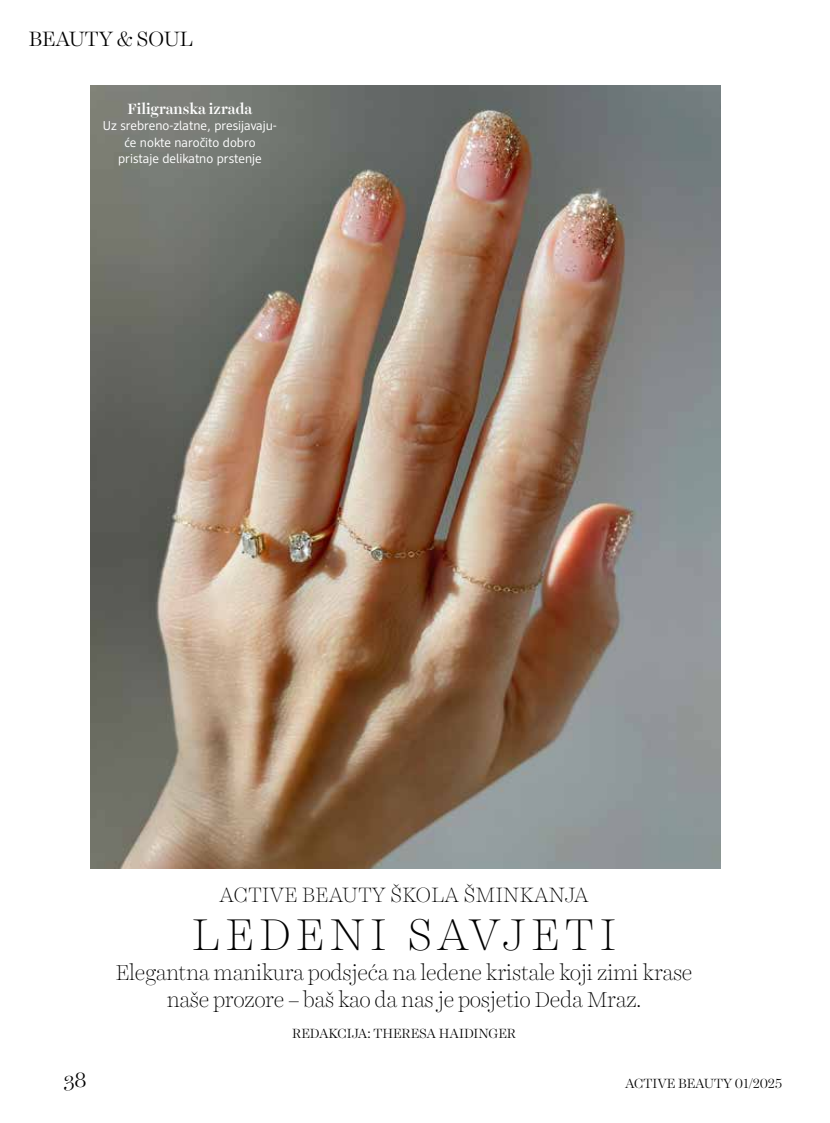
<style>
.page{position:relative;width:830px;height:1123px;background:#fff}
.page>*{position:absolute;margin:0;border:0;box-sizing:border-box;transform-origin:0 0}
.t1{font:100 45px "Harrietv 2 Display";letter-spacing:.145em;color:#000}
.t2{font:100 21.75px/27px "Harrietv 2 Display";color:#000;text-align:center}
.t3{font:100 21px "Harrietv 2 Display";letter-spacing:.02em;color:#000}
.t4{font:300 21px "Harrietv 2 Display";color:#000}
.t5{font:500 15px "Harrietv 2 Display";color:#fff}
.t6{font:300 13.5px "Harrietv 2 Display";color:#000}
.t7{font:12.75px/16.5px "DM Support 4.4";color:#fff;text-align:center}
</style>
<div class="page">
<img style="left:90px;top:85px;width:629px;height:783px">
<p class="t4" style="left:29px;top:24px;width:166px">BEAUTY &amp; SOUL</p>
<p class="t5" style="left:127px;top:98px;width:126px">Filigranska izrada</p>
<p class="t7" style="left:103px;top:117px;width:175px">Uz srebreno-zlatne, presijavaju&shy;će nokte naročito dobro pristaje delikatno prstenje</p>
<p class="t3" style="left:219px;top:880px;width:370px">ACTIVE BEAUTY ŠKOLA ŠMINKANJA</p>
<h1 class="t1" style="left:192px;top:904px;width:424px">LEDENI SAVJETI</h1>
<p class="t2" style="left:116px;top:958px;width:578px">Elegantna manikura podsjeća na ledene kristale koji zimi krase naše prozore – baš kao da nas je posjetio Deda Mraz.</p>
<p class="t6" style="left:292px;top:1023px;width:225px">REDAKCIJA: THERESA HAIDINGER</p>
<p class="t4" style="left:64px;top:1065px;width:24px">38</p>
<p class="t6" style="left:624px;top:1074px;width:158px">ACTIVE BEAUTY 01/2025</p>
</div>
